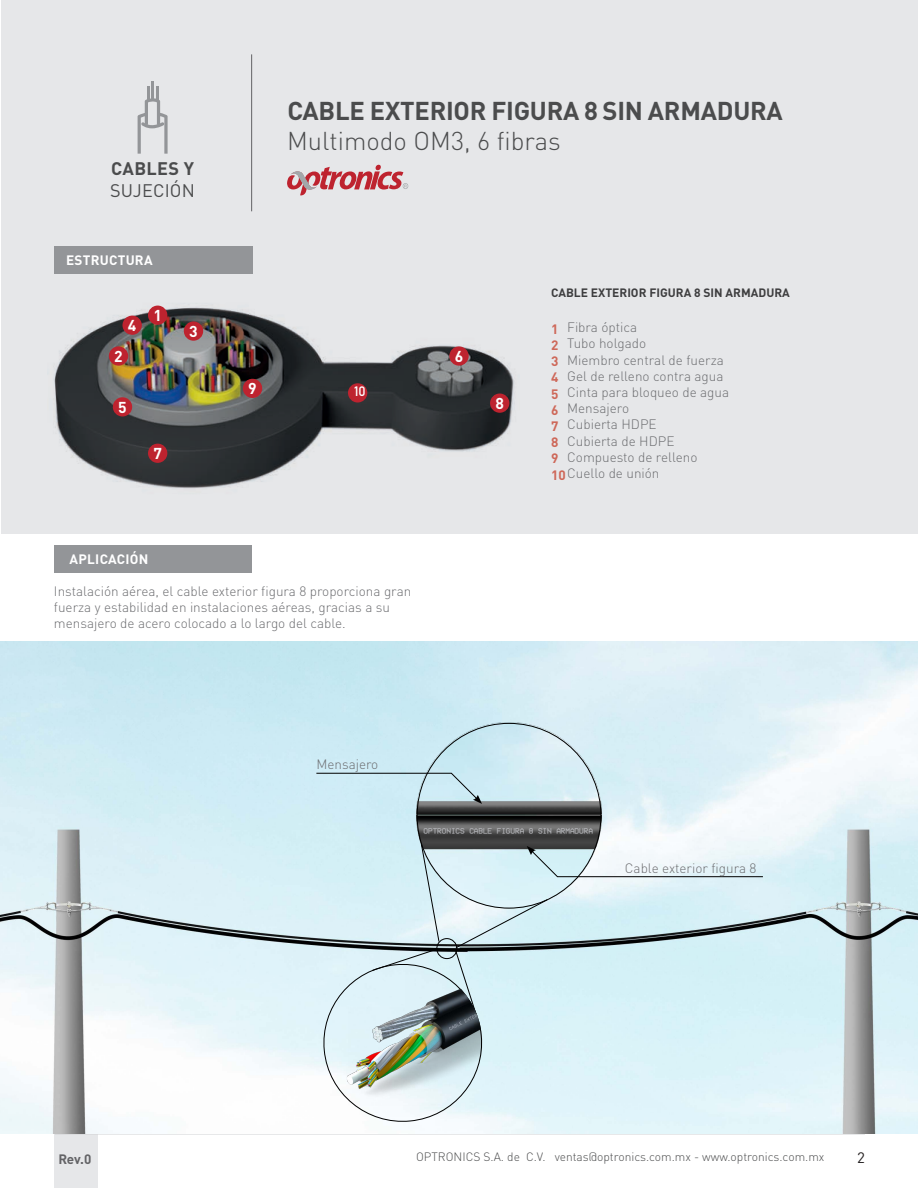
<style>
.page{position:relative;width:918px;height:1188px;background:#fff}
.page>*{position:absolute;margin:0;border:0;box-sizing:border-box;transform-origin:0 0}
.t1{font:700 25.5px "DIN Pro";letter-spacing:-.01em;color:#4b4c4d}
.t2{font:300 25.5px "DIN Pro";color:#4b4c4d}
.t3{font:18px "DIN Pro";letter-spacing:.01em;color:#4b4c4d}
.t4{font:700 18px "DIN Pro";letter-spacing:.02em;color:#4b4c4d}
.t5{font:700 15.6px "DIN Pro";color:#fff}
.t6{font:15px "DIN Pro";color:#231f20}
.t7{font:300 13.5px/16.2px "DIN Pro";color:#6c6d70}
.t8{font:700 13.5px "DIN Pro";letter-spacing:.02em;color:#fff}
.t9{font:700 13.5px/16.2px "DIN Pro";color:#ce6859}
.t10{font:700 13.5px "DIN Pro";color:#636366}
.t11{font:700 13.5px "DIN Alternate";color:#fff}
.t12{font:300 12px "DIN Pro";color:#4b4c4d}
.t13{font:700 12px "DIN Pro";color:#3e3e3f}
.t14{font:7.95px "VCROSD Mono";letter-spacing:-.01em;color:#b2b3b7}
</style>
<div class="page">
<div style="left:54px;top:1134px;width:44px;height:54px;background:#e6e7e9"></div>
<div style="left:2px;top:0;width:916px;height:533px;background:#e6e7e9"></div>
<hr style="left:55px;top:1134px;width:810px;height:1px;background:#d1d2d4">
<hr style="left:251px;top:54px;width:1px;height:157px;background:#636366">
<svg style="left:138px;top:81px;width:30px;height:73px"></svg>
<svg style="left:287px;top:165px;width:121px;height:30px"></svg>
<img style="left:0;top:641px;width:918px;height:493px">
<div style="left:54px;top:545px;width:198px;height:28px;background:#939598"></div>
<div style="left:54px;top:246px;width:199px;height:28px;background:#939598"></div>
<img style="left:54px;top:305px;width:461px;height:184px">
<div style="left:148px;top:306px;width:19px;height:19px;background:#be232f;border-radius:50%"></div>
<div style="left:109px;top:346px;width:19px;height:20px;background:#be232f;border-radius:50%"></div>
<div style="left:113px;top:397px;width:19px;height:20px;background:#be232f;border-radius:50%"></div>
<div style="left:184px;top:321px;width:19px;height:20px;background:#be232f;border-radius:50%"></div>
<div style="left:148px;top:444px;width:19px;height:19px;background:#be232f;border-radius:50%"></div>
<div style="left:122px;top:316px;width:20px;height:19px;background:#be232f;border-radius:50%"></div>
<div style="left:449px;top:346px;width:20px;height:20px;background:#be232f;border-radius:50%"></div>
<div style="left:490px;top:394px;width:19px;height:19px;background:#be232f;border-radius:50%"></div>
<div style="left:243px;top:379px;width:19px;height:19px;background:#be232f;border-radius:50%"></div>
<img style="left:333px;top:679px;width:353px;height:164px">
<img style="left:417px;top:723px;width:184px;height:120px">
<svg style="left:316px;top:772px;width:166px;height:32px;background:#c2dde7"></svg>
<svg style="left:320px;top:843px;width:444px;height:282px;background:#cee3e7"></svg>
<div style="left:348px;top:383px;width:19px;height:20px;background:#be232f;border-radius:50%"></div>
<h2 class="t4" style="left:111px;top:153px;width:84px">CABLES Y</h2>
<h2 class="t3" style="left:110px;top:178px;width:86px">SUJECIÓN</h2>
<p class="t8" style="left:66px;top:249px;width:88px">ESTRUCTURA</p>
<p class="t5" style="left:128px;top:312px;width:10px">4</p>
<p class="t5" style="left:114px;top:343px;width:10px">2</p>
<p class="t5" style="left:118px;top:394px;width:10px">5</p>
<p class="t5" style="left:153px;top:302px;width:10px">1</p>
<p class="t5" style="left:153px;top:440px;width:10px">7</p>
<p class="t5" style="left:189px;top:318px;width:10px">3</p>
<h1 class="t1" style="left:287px;top:89px;width:497px">CABLE EXTERIOR FIGURA 8 SIN ARMADURA</h1>
<h1 class="t2" style="left:287px;top:121px;width:275px">Multimodo OM3, 6 fibras</h1>
<p class="t5" style="left:248px;top:376px;width:10px">9</p>
<p class="t11" style="left:354px;top:381px;width:13px">10</p>
<p class="t5" style="left:455px;top:343px;width:10px">6</p>
<p class="t5" style="left:495px;top:390px;width:10px">8</p>
<p class="t13" style="left:551px;top:282px;width:240px">CABLE EXTERIOR FIGURA 8 SIN ARMADURA</p>
<p class="t9" style="left:551px;top:319px;width:16px">1<br>2<br>3<br>4<br>5<br>6<br>7<br>8<br>9<br>10</p>
<p class="t7" style="left:567px;top:318px;width:163px">Fibra óptica<br>Tubo holgado<br>Miembro central de fuerza<br>Gel de relleno contra agua<br>Cinta para bloqueo de agua<br>Mensajero<br>Cubierta HDPE<br>Cubierta de HDPE<br>Compuesto de relleno<br>Cuello de unión</p>
<p class="t8" style="left:70px;top:548px;width:80px">APLICACIÓN</p>
<p class="t7" style="left:54px;top:582px;width:359px">Instalación aérea, el cable exterior figura 8 proporciona gran fuerza y estabilidad en instalaciones aéreas, gracias a su mensajero de acero colocado a lo largo del cable.</p>
<p class="t7" style="left:316px;top:755px;width:63px">Mensajero</p>
<p class="t14" style="left:424px;top:827px;width:171px">OPTRONICS CABLE FIGURA 8 SIN ARMADURA</p>
<p class="t7" style="left:625px;top:859px;width:133px">Cable exterior figura 8</p>
<p class="t10" style="left:58px;top:1148px;width:34px">Rev.0</p>
<p class="t12" style="left:416px;top:1147px;width:410px">OPTRONICS S.A. de C.V. ventas@optronics.com.mx - www.optronics.com.mx</p>
<p class="t6" style="left:857px;top:1148px;width:9px">2</p>
</div>
